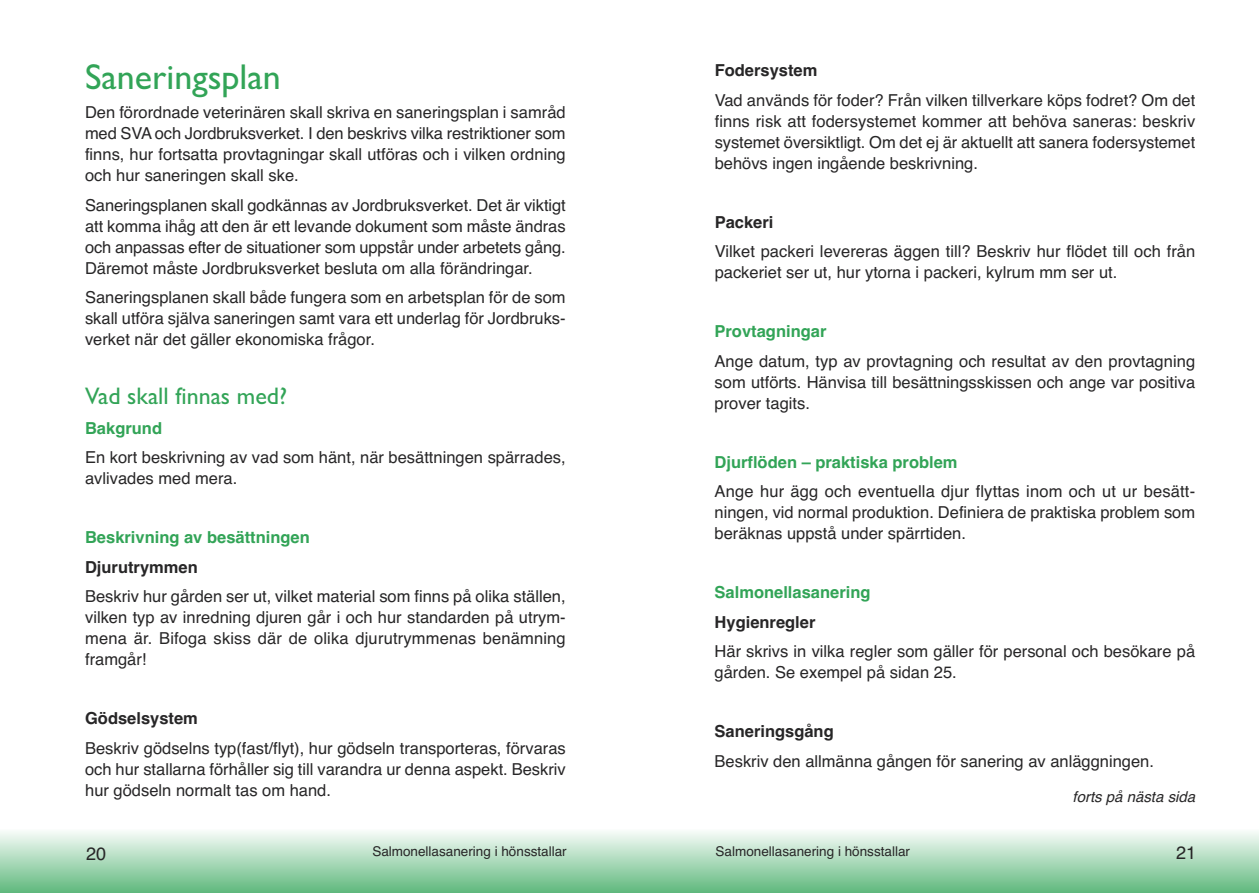
<style>
.page{position:relative;width:1259px;height:893px;background:#fff}
.page>*{position:absolute;margin:0;border:0;box-sizing:border-box;transform-origin:0 0}
.t1{font:36px "Gill Sans";color:#32a457}
.t2{font:24px "Gill Sans";color:#32a457}
.t3{font:18px "Helvetica";color:#272627}
.t4{font:16.5px/21px "Helvetica";color:#272627;text-align:justify}
.t5{font:700 16.5px "Helvetica";color:#32a457}
.t6{font:700 16.5px "Helvetica";color:#272627}
.t7{font:italic 15px "Helvetica";color:#272627}
.t8{font:13.5px "Helvetica";color:#272627}
</style>
<div class="page">
<div style="left:0;top:829px;width:1259px;height:64px;background:linear-gradient(to bottom,#fbfdfb,#62b97f)"></div>
<h1 class="t1" style="left:85px;top:55px;width:197px">Saneringsplan</h1>
<p class="t4" style="left:85px;top:102px;width:482px">Den förordnade veterinären skall skriva en saneringsplan i samråd med SVA och Jordbruksverket. I den beskrivs vilka restriktioner som finns, hur fortsatta provtagningar skall utföras och i vilken ordning och hur saneringen skall ske.</p>
<p class="t4" style="left:85px;top:194px;width:482px">Saneringsplanen skall godkännas av Jordbruksverket. Det är viktigt att komma ihåg att den är ett levande dokument som måste ändras och anpassas efter de situationer som uppstår under arbetets gång.<br>Däremot måste Jordbruksverket besluta om alla förändringar.</p>
<p class="t4" style="left:85px;top:287px;width:482px">Saneringsplanen skall både fungera som en arbetsplan för de som skall utföra själva saneringen samt vara ett underlag för Jordbruks&shy;verket när det gäller ekonomiska frågor.</p>
<h2 class="t2" style="left:85px;top:382px;width:203px">Vad skall finnas med?</h2>
<p class="t5" style="left:85px;top:418px;width:79px">Bakgrund</p>
<p class="t4" style="left:85px;top:447px;width:482px">En kort beskrivning av vad som hänt, när besättningen spärrades, avlivades med mera.</p>
<p class="t5" style="left:85px;top:528px;width:226px">Beskrivning av besättningen</p>
<p class="t6" style="left:85px;top:557px;width:114px">Djurutrymmen</p>
<p class="t4" style="left:85px;top:586px;width:482px">Beskriv hur gården ser ut, vilket material som finns på olika ställen, vilken typ av inredning djuren går i och hur standarden på utrym&shy;mena är. Bifoga skiss där de olika djurutrymmenas benämning framgår!</p>
<p class="t6" style="left:85px;top:709px;width:114px">Gödselsystem</p>
<p class="t4" style="left:85px;top:738px;width:482px">Beskriv gödselns typ(fast/flyt), hur gödseln transporteras, förvaras och hur stallarna förhåller sig till varandra ur denna aspekt. Beskriv hur gödseln normalt tas om hand.</p>
<p class="t6" style="left:714px;top:61px;width:104px">Fodersystem</p>
<p class="t4" style="left:714px;top:89px;width:482px">Vad används för foder? Från vilken tillverkare köps fodret? Om det finns risk att fodersystemet kommer att behöva saneras: beskriv systemet översiktligt. Om det ej är aktuellt att sanera fodersystemet behövs ingen ingående beskrivning.</p>
<p class="t6" style="left:714px;top:212px;width:60px">Packeri</p>
<p class="t4" style="left:714px;top:241px;width:482px">Vilket packeri levereras äggen till? Beskriv hur flödet till och från packeriet ser ut, hur ytorna i packeri, kylrum mm ser ut.</p>
<p class="t5" style="left:714px;top:322px;width:113px">Provtagningar</p>
<p class="t4" style="left:714px;top:350px;width:482px">Ange datum, typ av provtagning och resultat av den provtagning som utförts. Hänvisa till besättningsskissen och ange var positiva prover tagits.</p>
<p class="t5" style="left:714px;top:452px;width:244px">Djurflöden – praktiska problem</p>
<p class="t4" style="left:714px;top:481px;width:482px">Ange hur ägg och eventuella djur flyttas inom och ut ur besätt&shy;ningen, vid normal produktion. Definiera de praktiska problem som beräknas uppstå under spärrtiden.</p>
<p class="t5" style="left:714px;top:583px;width:157px">Salmonellasanering</p>
<p class="t6" style="left:714px;top:612px;width:102px">Hygienregler</p>
<p class="t4" style="left:714px;top:641px;width:482px">Här skrivs in vilka regler som gäller för personal och besökare på gården. Se exempel på sidan 25.</p>
<p class="t6" style="left:714px;top:722px;width:121px">Saneringsgång</p>
<p class="t4" style="left:714px;top:751px;width:441px">Beskriv den allmänna gången för sanering av anläggningen.</p>
<p class="t7" style="left:1072px;top:788px;width:124px">forts på nästa sida</p>
<p class="t3" style="left:86px;top:843px;width:22px">20</p>
<p class="t8" style="left:372px;top:843px;width:196px">Salmonellasanering i hönsstallar</p>
<p class="t8" style="left:715px;top:843px;width:196px">Salmonellasanering i hönsstallar</p>
<p class="t3" style="left:1176px;top:842px;width:22px">21</p>
</div>
